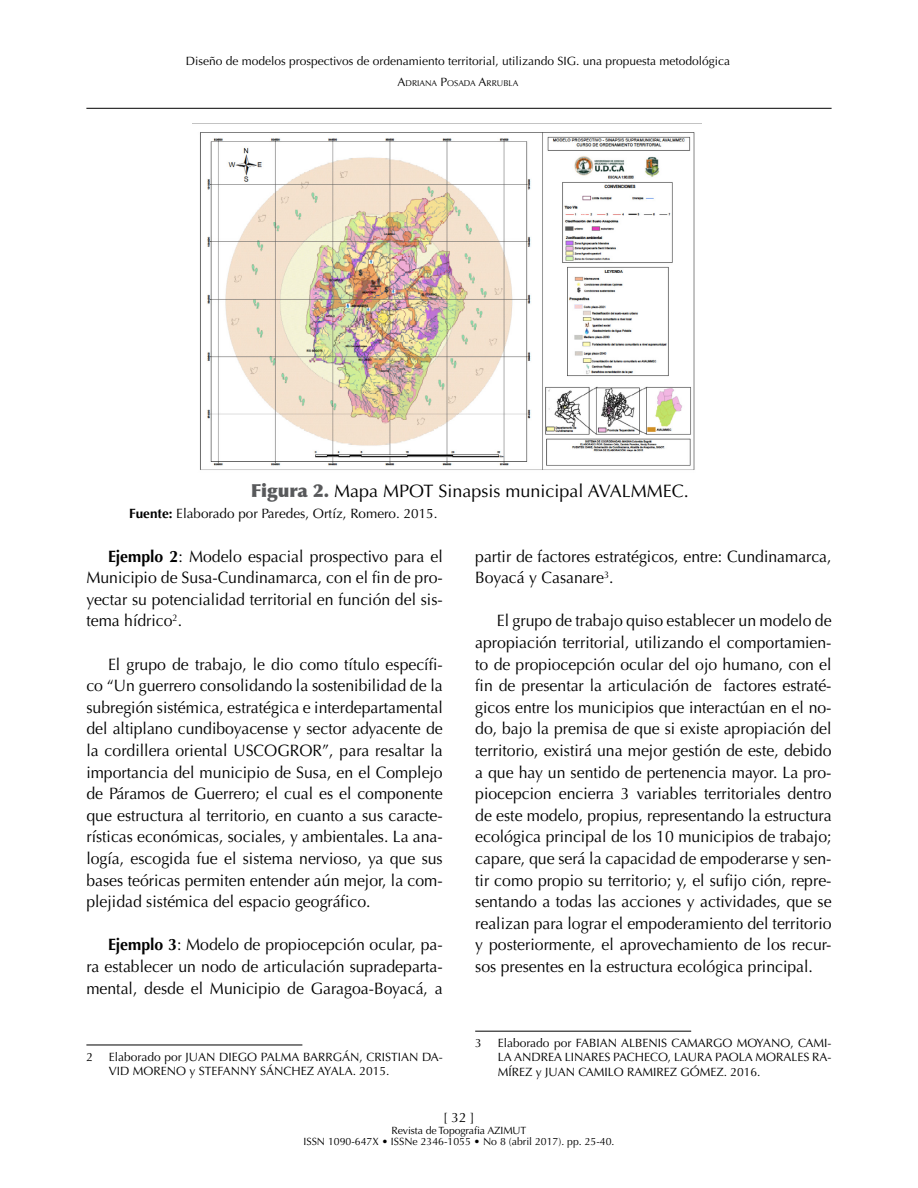
<style>
.page{position:relative;width:918px;height:1188px;background:#fff}
.page>*{position:absolute;margin:0;border:0;box-sizing:border-box;transform-origin:0 0}
.t1{font:18px "Optima LT Std";color:#000}
.t2{font:16.5px/21.6px "Optima LT Std";color:#000;text-align:justify;scale:.96 1}
.t3{font:13.5px "Optima LT Std";color:#000}
.t4{font:12px/14.4px "Optima LT Std";color:#000}
.t5{font:10.5px/10.8px "Optima LT Std";color:#000;text-align:center}
.t6{font:8.4px "Optima LT Std";color:#000}
.s1{font-size:12px}
.s2{font-weight:900;color:#58595b}
.s3{font-weight:700}
</style>
<div class="page">
<hr style="left:86px;top:108px;width:746px;height:1px;background:#000">
<img style="left:200px;top:132px;width:495px;height:338px">
<hr style="left:86px;top:1045px;width:216px;height:1px;background:#000">
<hr style="left:475px;top:1031px;width:216px;height:1px;background:#000">
<p class="t4" style="left:186px;top:54px;width:546px">Diseño de modelos prospectivos de ordenamiento territorial, utilizando SIG. una propuesta metodológica</p>
<p class="t6" style="left:398px;top:79px;width:122px"><span class="s1">A</span>DRIANA <span class="s1">P</span>OSADA <span class="s1">A</span>RRUBLA</p>
<p class="t1" style="left:251px;top:480px;width:440px"><span class="s2">Figura 2.</span> Mapa MPOT Sinapsis municipal AVALMMEC.</p>
<p class="t3" style="left:129px;top:506px;width:310px"><span class="s3">Fuente:</span> Elaborado por Paredes, Ortíz, Romero. 2015.</p>
<p class="t2" style="left:86px;top:545px;width:373px;text-indent:22px"><span class="s3">Ejemplo 2</span>: Modelo espacial prospectivo para el Municipio de Susa-Cundinamarca, con el fin de pro&shy;yectar su potencialidad territorial en función del sis&shy;tema hídrico<sup>2</sup>.</p>
<p class="t2" style="left:86px;top:653px;width:373px;text-indent:22px">El grupo de trabajo, le dio como título específi&shy;co “Un guerrero consolidando la sostenibilidad de la subregión sistémica, estratégica e interdepartamental del altiplano cundiboyacense y sector adyacente de la cordillera oriental USCOGROR”, para resaltar la importancia del municipio de Susa, en el Complejo de Páramos de Guerrero; el cual es el componente que estructura al territorio, en cuanto a sus caracte&shy;rísticas económicas, sociales, y ambientales. La ana&shy;logía, escogida fue el sistema nervioso, ya que sus bases teóricas permiten entender aún mejor, la com&shy;plejidad sistémica del espacio geográfico.</p>
<p class="t2" style="left:86px;top:934px;width:373px;text-indent:22px"><span class="s3">Ejemplo 3</span>: Modelo de propiocepción ocular, pa&shy;ra establecer un nodo de articulación supradeparta&shy;mental, desde el Municipio de Garagoa-Boyacá, a</p>
<p class="t4" style="left:86px;top:1050px;width:8px">2</p>
<p class="t4" style="left:109px;top:1050px;width:335px">Elaborado por JUAN DIEGO PALMA BARRGÁN, CRISTIAN DA-<br>VID MORENO y STEFANNY SÁNCHEZ AYALA. 2015.</p>
<p class="t2" style="left:475px;top:545px;width:373px">partir de factores estratégicos, entre: Cundinamarca,<br>Boyacá y Casanare<sup>3</sup>.</p>
<p class="t2" style="left:475px;top:610px;width:373px;text-indent:22px">El grupo de trabajo quiso establecer un modelo de apropiación territorial, utilizando el comportamien&shy;to de propiocepción ocular del ojo humano, con el fin de presentar la articulación de factores estraté&shy;gicos entre los municipios que interactúan en el no&shy;do, bajo la premisa de que si existe apropiación del territorio, existirá una mejor gestión de este, debido a que hay un sentido de pertenencia mayor. La pro&shy;piocepcion encierra 3 variables territoriales dentro de este modelo, propius, representando la estructura ecológica principal de los 10 municipios de trabajo; capare, que será la capacidad de empoderarse y sen&shy;tir como propio su territorio; y, el sufijo ción, repre&shy;sentando a todas las acciones y actividades, que se realizan para lograr el empoderamiento del territorio y posteriormente, el aprovechamiento de los recur&shy;sos presentes en la estructura ecológica principal.</p>
<p class="t4" style="left:475px;top:1036px;width:8px">3</p>
<p class="t4" style="left:498px;top:1036px;width:335px;text-align:justify">Elaborado por FABIAN ALBENIS CAMARGO MOYANO, CAMI-LA ANDREA LINARES PACHECO, LAURA PAOLA MORALES RA-MÍREZ y JUAN CAMILO RAMIREZ GÓMEZ. 2016.</p>
<p class="t3" style="left:443px;top:1110px;width:33px">[ 32 ]</p>
<p class="t5" style="left:304px;top:1125px;width:312px">Revista de Topografia AZIMUT<br>ISSN 1090-647X • ISSNe 2346-1055 • No 8 (abril 2017). pp. 25-40.</p>
</div>
